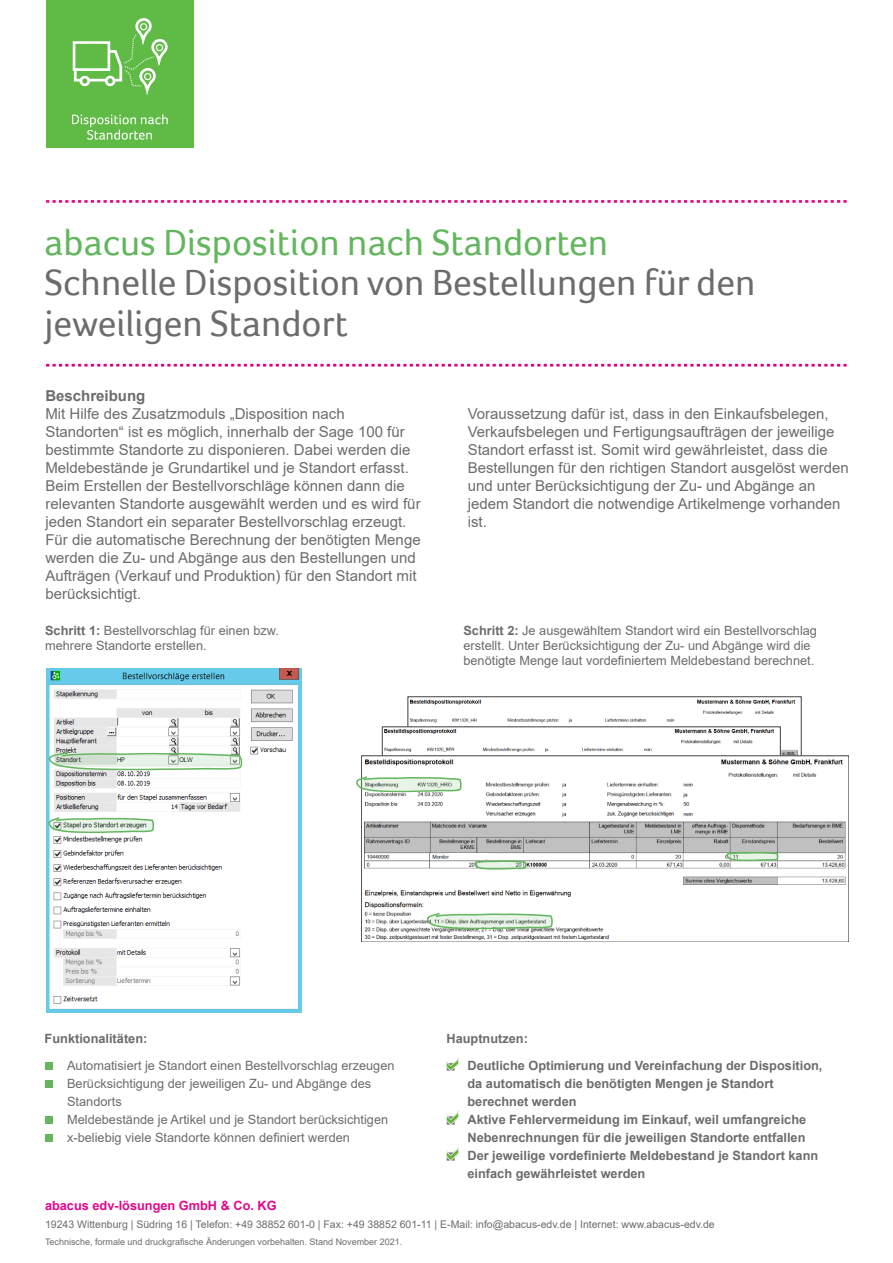
<style>
.page{position:relative;width:893px;height:1263px;background:#fff}
.page>*{position:absolute;margin:0;border:0;box-sizing:border-box;transform-origin:0 0}
.t1{font:37.5px/40.5px "Foco";color:#6b6c6d}
.t2{font:37.5px "Foco";color:#63b65e}
.t3{font:15px/18px "Arial";color:#6b6c6d}
.t4{font:700 15px "Arial";color:#6b6c6d}
.t5{font:12.75px/18px "Arial";color:#6b6c6d}
.t6{font:700 12.75px/18px "Arial";color:#6b6c6d}
.t7{font:700 12.75px "Arial";color:#e2078c}
.t8{font:10.5px "Arial";color:#6b6c6d}
.t9{font:9px "Arial";color:#6b6c6d}
.s1{font-weight:700}
</style>
<div class="page">
<svg style="left:46px;top:200px;width:801px;height:3px"></svg>
<svg style="left:46px;top:364px;width:801px;height:3px"></svg>
<div style="left:45px;top:1062px;width:7px;height:7px;background:#63b65e"></div>
<div style="left:45px;top:1080px;width:7px;height:7px;background:#63b65e"></div>
<div style="left:45px;top:1116px;width:7px;height:7px;background:#63b65e"></div>
<div style="left:45px;top:1135px;width:7px;height:7px;background:#63b65e"></div>
<svg style="left:446px;top:1059px;width:12px;height:11px"></svg>
<svg style="left:446px;top:1112px;width:12px;height:12px"></svg>
<svg style="left:446px;top:1148px;width:12px;height:12px"></svg>
<img style="left:46px;top:669px;width:256px;height:343px">
<img style="left:409px;top:699px;width:389px;height:56px">
<img style="left:384px;top:728px;width:395px;height:27px">
<svg style="left:361px;top:755px;width:487px;height:186px"></svg>
<div style="left:449px;top:853px;width:39px;height:6px;background:#fff"></div>
<div style="left:46px;top:0;width:148px;height:148px;background:#60bb46"></div>
<svg style="left:72px;top:114px;width:96px;height:26px"></svg>
<svg style="left:73px;top:18px;width:95px;height:77px"></svg>
<svg style="left:48px;top:751px;width:196px;height:20px"></svg>
<svg style="left:47px;top:816px;width:108px;height:18px"></svg>
<svg style="left:356px;top:775px;width:107px;height:18px"></svg>
<svg style="left:426px;top:912px;width:128px;height:18px"></svg>
<svg style="left:473px;top:859px;width:54px;height:12px"></svg>
<svg style="left:725px;top:850px;width:55px;height:12px"></svg>
<svg style="left:55px;top:755px;width:185px;height:11px;background:#d2e1d2"></svg>
<svg style="left:52px;top:819px;width:101px;height:12px"></svg>
<svg style="left:360px;top:778px;width:101px;height:12px"></svg>
<svg style="left:431px;top:915px;width:121px;height:11px"></svg>
<svg style="left:476px;top:861px;width:50px;height:7px"></svg>
<svg style="left:727px;top:851px;width:51px;height:9px"></svg>
<h1 class="t2" style="left:45px;top:221px;width:565px">abacus Disposition nach Standorten</h1>
<h1 class="t1" style="left:45px;top:262px;width:712px">Schnelle Disposition von Bestellungen für den jeweiligen Standort</h1>
<p class="t4" style="left:45px;top:385px;width:102px">Beschreibung</p>
<p class="t3" style="left:45px;top:404px;width:377px">Mit Hilfe des Zusatzmoduls „Disposition nach Standorten“ ist es möglich, innerhalb der Sage 100 für bestimmte Standorte zu disponieren. Dabei werden die Meldebestände je Grundartikel und je Standort erfasst.<br>Beim Erstellen der Bestellvorschläge können dann die relevanten Standorte ausgewählt werden und es wird für jeden Standort ein separater Bestellvorschlag erzeugt.<br>Für die automatische Berechnung der benötigten Menge werden die Zu- und Abgänge aus den Bestellungen und Aufträgen (Verkauf und Produktion) für den Standort mit berücksichtigt.</p>
<p class="t3" style="left:468px;top:404px;width:383px">Voraussetzung dafür ist, dass in den Einkaufsbelegen, Verkaufsbelegen und Fertigungsaufträgen der jeweilige Standort erfasst ist. Somit wird gewährleistet, dass die Bestellungen für den richtigen Standort ausgelöst werden und unter Berücksichtigung der Zu- und Abgänge an jedem Standort die notwendige Artikelmenge vorhanden ist.</p>
<p class="t5" style="left:45px;top:623px;width:235px;line-height:15px"><span class="s1">Schritt 1:</span> Bestellvorschlag für einen bzw. mehrere Standorte erstellen.</p>
<p class="t5" style="left:463px;top:623px;width:355px;line-height:15px"><span class="s1">Schritt 2:</span> Je ausgewähltem Standort wird ein Bestellvorschlag erstellt. Unter Berücksichtigung der Zu- und Abgänge wird die benötigte Menge laut vordefiniertem Meldebestand berechnet.</p>
<p class="t6" style="left:45px;top:1030px;width:104px">Funktionalitäten:</p>
<p class="t5" style="left:67px;top:1056px;width:329px">Automatisiert je Standort einen Bestellvorschlag erzeugen Berücksichtigung der jeweiligen Zu- und Abgänge des Standorts<br>Meldebestände je Artikel und je Standort berücksichtigen x-beliebig viele Standorte können definiert werden</p>
<p class="t6" style="left:467px;top:1025px;width:356px;line-height:27px;text-indent:-21px">Hauptnutzen:<br>Deutliche Optimierung und Vereinfachung der Disposition,</p>
<p class="t6" style="left:467px;top:1075px;width:352px">da automatisch die benötigten Mengen je Standort berechnet werden<br>Aktive Fehlervermeidung im Einkauf, weil umfangreiche Nebenrechnungen für die jeweiligen Standorte entfallen Der jeweilige vordefinierte Meldebestand je Standort kann einfach gewährleistet werden</p>
<p class="t7" style="left:45px;top:1197px;width:233px">abacus edv-lösungen GmbH &amp; Co. KG</p>
<p class="t8" style="left:45px;top:1217px;width:671px">19243 Wittenburg | Südring 16 | Telefon: +49 38852 601-0 | Fax: +49 38852 601-11 | E-Mail: info@abacus-edv.de | Internet: www.abacus-edv.de</p>
<p class="t9" style="left:45px;top:1235px;width:359px">Technische, formale und druckgrafische Änderungen vorbehalten. Stand November 2021.</p>
</div>
